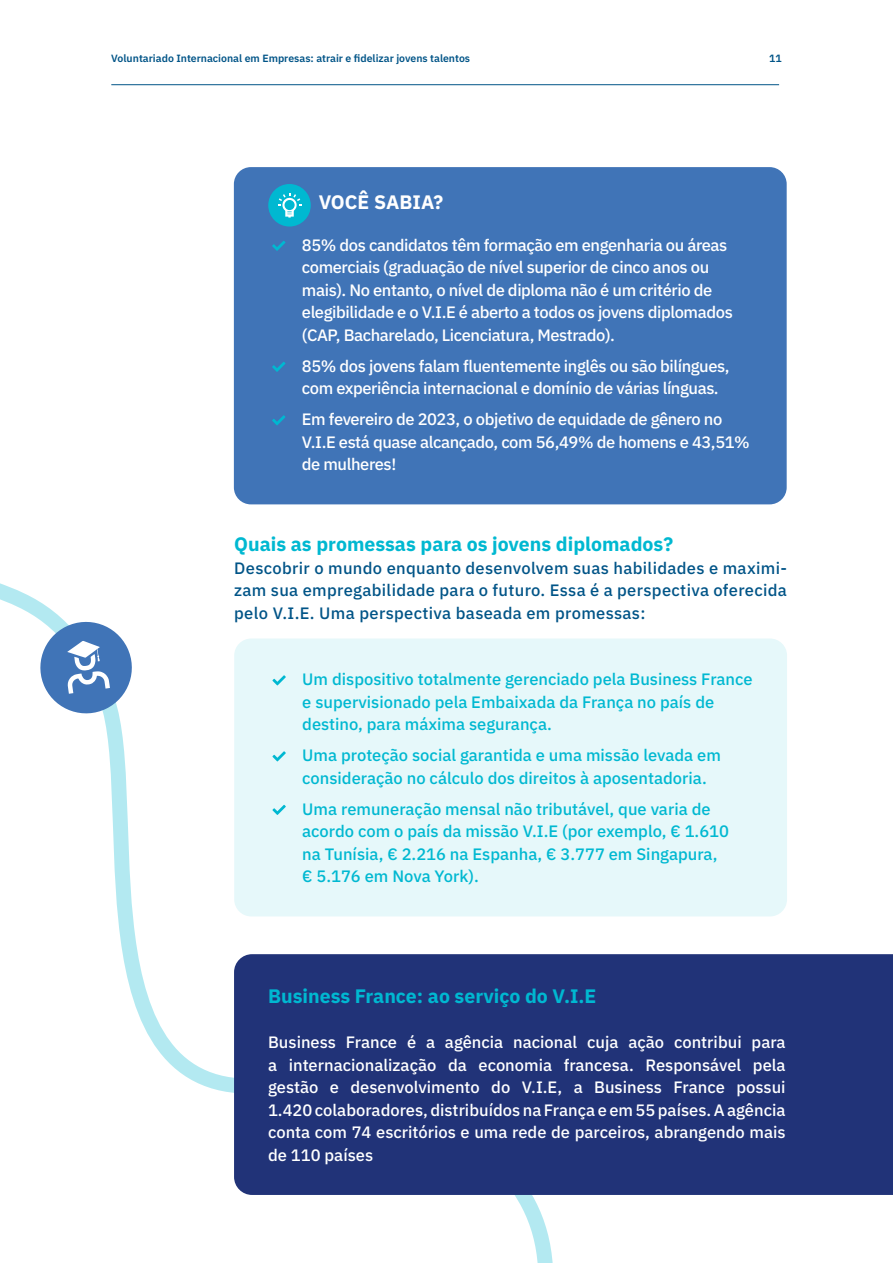
<style>
.page{position:relative;width:893px;height:1263px;background:#fff}
.page>*{position:absolute;margin:0;border:0;box-sizing:border-box;transform-origin:0 0}
.t1{font:700 19.5px "IBM Plex Sans";color:#00b8d1}
.t2{font:700 19.5px "IBM Plex Sans";color:#fff}
.OK_PUCES{font:500 16.5px/22.5px "IBM Plex Sans";letter-spacing:-.025em;color:#fff}
.OK_PUCES-2{font:500 16.5px/22.5px "IBM Plex Sans";color:#00b8d1}
.t3{font:500 16.5px/22.5px "IBM Plex Sans";letter-spacing:.02em;color:#005487;text-align:justify}
.t4{font:600 10.5px "IBM Plex Sans";color:#005487}
</style>
<div class="page">
<svg style="left:0;top:503px;width:247px;height:590px"></svg>
<svg style="left:514px;top:1195px;width:39px;height:68px"></svg>
<hr style="left:111px;top:84px;width:668px;height:1px;background:#005487">
<div style="left:234px;top:638px;width:553px;height:278px;background:#e6f8fa;border-radius:17px"></div>
<svg style="left:272px;top:675px;width:14px;height:10px"></svg>
<svg style="left:272px;top:751px;width:14px;height:10px"></svg>
<svg style="left:272px;top:805px;width:14px;height:10px"></svg>
<div style="left:234px;top:167px;width:553px;height:337px;background:#4074b7;border-radius:17px"></div>
<svg style="left:272px;top:241px;width:13px;height:10px"></svg>
<svg style="left:272px;top:362px;width:13px;height:10px"></svg>
<svg style="left:272px;top:415px;width:13px;height:10px"></svg>
<div style="left:234px;top:954px;width:659px;height:241px;background:#213378"></div>
<svg style="left:34px;top:615px;width:104px;height:105px"></svg>
<div style="left:268px;top:184px;width:43px;height:43px;background:#00b8d1;border-radius:50%"></div>
<svg style="left:278px;top:193px;width:23px;height:25px"></svg>
<p class="t4" style="left:111px;top:50px;width:360px">Voluntariado Internacional em Empresas: atrair e fidelizar jovens talentos</p>
<p class="t4" style="left:769px;top:50px;width:14px">11</p>
<p class="t2" style="left:319px;top:186px;width:126px">VOCÊ SABIA?</p>
<p class="OK_PUCES" style="left:302px;top:232px;width:432px">85% dos candidatos têm formação em engenharia ou áreas comerciais (graduação de nível superior de cinco anos ou mais). No entanto, o nível de diploma não é um critério de elegibilidade e o V.I.E é aberto a todos os jovens diplomados (CAP, Bacharelado, Licenciatura, Mestrado).</p>
<p class="OK_PUCES" style="left:302px;top:353px;width:429px">85% dos jovens falam fluentemente inglês ou são bilíngues, com experiência internacional e domínio de várias línguas.</p>
<p class="OK_PUCES" style="left:302px;top:407px;width:449px">Em fevereiro de 2023, o objetivo de equidade de gênero no<br>V.I.E está quase alcançado, com 56,49% de homens e 43,51% de mulheres!</p>
<p class="t1" style="left:234px;top:529px;width:440px">Quais as promessas para os jovens diplomados?</p>
<p class="t3" style="left:234px;top:555px;width:554px">Descobrir o mundo enquanto desenvolvem suas habilidades e maximi&shy;zam sua empregabilidade para o futuro. Essa é a perspectiva oferecida pelo V.I.E. Uma perspectiva baseada em promessas:</p>
<p class="OK_PUCES-2" style="left:302px;top:667px;width:452px">Um dispositivo totalmente gerenciado pela Business France e supervisionado pela Embaixada da França no país de destino, para máxima segurança.</p>
<p class="OK_PUCES-2" style="left:302px;top:743px;width:420px">Uma proteção social garantida e uma missão levada em consideração no cálculo dos direitos à aposentadoria.</p>
<p class="OK_PUCES-2" style="left:302px;top:796px;width:428px">Uma remuneração mensal não tributável, que varia de acordo com o país da missão V.I.E (por exemplo, € 1.610 na Tunísia, € 2.216 na Espanha, € 3.777 em Singapura, € 5.176 em Nova York).</p>
<p class="t1" style="left:268px;top:981px;width:330px">Business France: ao serviço do V.I.E</p>
<p class="OK_PUCES" style="left:268px;top:1030px;width:519px;text-align:justify">Business France é a agência nacional cuja ação contribui para a internacionalização da economia francesa. Responsável pela gestão e desenvolvimento do V.I.E, a Business France possui 1.420 colaboradores, distribuídos na França e em 55 países. A agência conta com 74 escritórios e uma rede de parceiros, abrangendo mais de 110 países</p>
</div>
